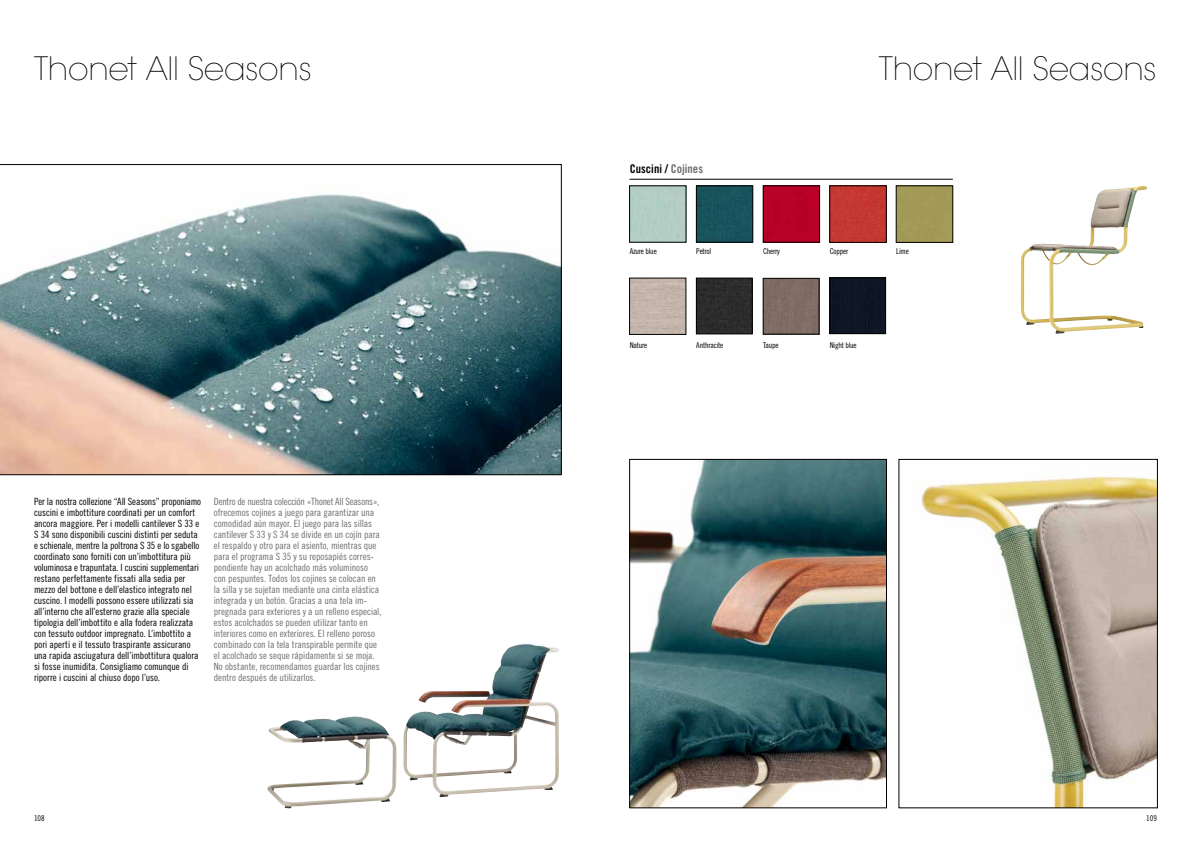
<style>
.page{position:relative;width:1191px;height:842px;background:#fff}
.page>*{position:absolute;margin:0;border:0;box-sizing:border-box;transform-origin:0 0}
.t1{font:200 32px "ITC Avant Garde Std";letter-spacing:-.01em;color:#000}
.t2{font:12px "Trade Gothic LT Std Bd Cn 20";letter-spacing:.005em;color:#000}
.t3{font:10px/11px "Trade Gothic LT Std Cn 18";letter-spacing:-.005em;color:#000}
.t4{font:10px/11px "Trade Gothic LT Std Cn 18";letter-spacing:-.005em;color:#6d6e71}
.t5{font:8px "Trade Gothic LT Std Cn 18";letter-spacing:-.025em;color:#000}
.s1{color:#6d6e71}
</style>
<div class="page">
<svg style="left:0;top:164px;width:561px;height:311px"></svg>
<img style="left:403px;top:643px;width:156px;height:154px">
<hr style="left:629px;top:179px;width:323px;height:1px;background:#000">
<div style="left:698px;top:188px;width:53px;height:52px;background:#19535d"></div>
<div style="left:696px;top:186px;width:57px;height:56px;border:1px solid #000"></div>
<div style="left:765px;top:188px;width:52px;height:52px;background:#b80228"></div>
<div style="left:831px;top:188px;width:53px;height:52px;background:#c43831"></div>
<div style="left:898px;top:188px;width:52px;height:52px;background:#a29956"></div>
<img style="left:631px;top:280px;width:53px;height:52px">
<div style="left:698px;top:280px;width:52px;height:52px;background:#2c2c2c"></div>
<div style="left:696px;top:278px;width:56px;height:56px;border:1px solid #000"></div>
<div style="left:765px;top:280px;width:52px;height:52px;background:#7f6c65"></div>
<div style="left:763px;top:278px;width:56px;height:56px;border:1px solid #000"></div>
<div style="left:831px;top:280px;width:52px;height:52px;background:#0f1724"></div>
<div style="left:829px;top:278px;width:56px;height:56px;border:1px solid #000"></div>
<img style="left:1020px;top:186px;width:119px;height:148px">
<img style="left:921px;top:473px;width:234px;height:333px">
<img style="left:631px;top:461px;width:253px;height:345px">
<div style="left:629px;top:459px;width:257px;height:349px;border:1px solid #000"></div>
<h1 class="t1" style="left:34px;top:49px;width:280px">Thonet All Seasons</h1>
<h1 class="t1" style="left:878px;top:49px;width:280px">Thonet All Seasons</h1>
<p class="t2" style="left:629px;top:162px;width:75px">Cuscini / <span class="s1">Cojines</span></p>
<p class="t5" style="left:629px;top:247px;width:29px">Azure blue</p>
<p class="t5" style="left:696px;top:247px;width:16px">Petrol</p>
<p class="t5" style="left:763px;top:247px;width:18px">Cherry</p>
<p class="t5" style="left:830px;top:247px;width:20px">Copper</p>
<p class="t5" style="left:896px;top:247px;width:14px">Lime</p>
<p class="t3" style="left:34px;top:496px;width:169px">Per la nostra collezione “All Seasons” proponiamo cuscini e imbottiture coordinati per un comfort ancora maggiore. Per i modelli cantilever S 33 e S 34 sono disponibili cuscini distinti per seduta e schienale, mentre la poltrona S 35 e lo sgabello coordinato sono forniti con un’imbottitura più voluminosa e trapuntata. I cuscini supplementari restano perfettamente fissati alla sedia per mezzo del bottone e dell’elastico integrato nel cuscino. I modelli possono essere utilizzati sia all’interno che all’esterno grazie alla speciale tipologia dell’imbottito e alla fodera realizzata con tessuto outdoor impregnato. L’imbottito a pori aperti e il tessuto traspirante assicurano una rapida asciugatura dell’imbottitura qualora si fosse inumidita. Consigliamo comunque di riporre i cuscini al chiuso dopo l’uso.</p>
<p class="t4" style="left:214px;top:496px;width:169px">Dentro de nuestra colección «Thonet All Seasons», ofrecemos cojines a juego para garantizar una comodidad aún mayor. El juego para las sillas cantilever S 33 y S 34 se divide en un cojín para el respaldo y otro para el asiento, mientras que para el programa S 35 y su reposapiés corres&shy;pondiente hay un acolchado más voluminoso con pespuntes. Todos los cojines se colocan en la silla y se sujetan mediante una cinta elástica integrada y un botón. Gracias a una tela im&shy;pregnada para exteriores y a un relleno especial, estos acolchados se pueden utilizar tanto en interiores como en exteriores. El relleno poroso combinado con la tela transpirable permite que el acolchado se seque rápidamente si se moja.<br>No obstante, recomendamos guardar los cojines dentro después de utilizarlos.</p>
<p class="t5" style="left:630px;top:340px;width:19px">Nature</p>
<p class="t5" style="left:696px;top:340px;width:29px">Anthracite</p>
<p class="t5" style="left:763px;top:340px;width:17px">Taupe</p>
<p class="t5" style="left:829px;top:340px;width:29px">Night blue</p>
<p class="t5" style="left:34px;top:813px;width:12px">108</p>
<p class="t5" style="left:1146px;top:813px;width:12px">109</p>
</div>
